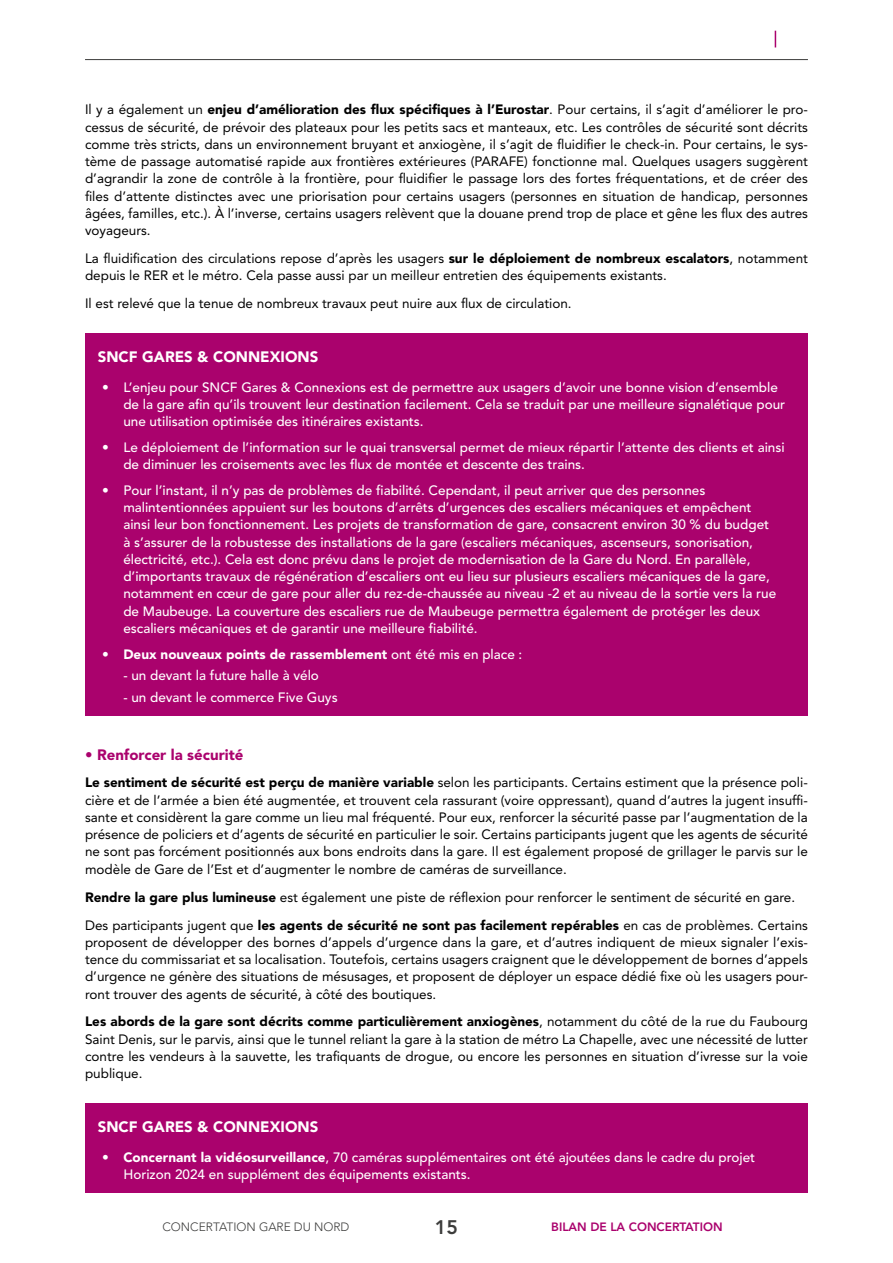
<style>
.page{position:relative;width:893px;height:1263px;background:#fff}
.page>*{position:absolute;margin:0;border:0;box-sizing:border-box;transform-origin:0 0}
.t1{font:800 19.5px "Avenir LT Std";color:#3c3c3b}
.RDMO_-_H1{font:900 15px "Avenir LT Std";color:#fff}
.Synthese_inter{font:900 15px "Avenir LT Std";color:#aa026d}
.Texte_courant{font:13.5px/17.2px "Avenir LT Std";color:#000;text-align:justify}
.RDMO_-_Puces{font:500 13.5px/17.2px "Avenir LT Std";color:#fff}
.t2{font:900 13.5px "Avenir LT Std";color:#fff}
.t3{font:300 12px "Avenir LT Std";color:#3c3c3b}
.t4{font:800 12px "Avenir LT Std";color:#aa026d}
.s1{font-weight:900}
.s2{font-weight:500}
</style>
<div class="page">
<svg style="left:775px;top:31px;width:1px;height:16px"></svg>
<div style="left:85px;top:333px;width:723px;height:43px;background:#aa026d"></div>
<div style="left:85px;top:371px;width:723px;height:69px;background:#aa026d"></div>
<div style="left:85px;top:431px;width:723px;height:52px;background:#aa026d"></div>
<div style="left:85px;top:474px;width:723px;height:173px;background:#aa026d"></div>
<div style="left:85px;top:638px;width:723px;height:35px;background:#aa026d"></div>
<div style="left:85px;top:659px;width:723px;height:35px;background:#aa026d"></div>
<div style="left:85px;top:681px;width:723px;height:35px;background:#aa026d"></div>
<div style="left:85px;top:1103px;width:723px;height:43px;background:#aa026d"></div>
<div style="left:85px;top:1141px;width:723px;height:52px;background:#aa026d"></div>
<hr style="left:85px;top:59px;width:723px;height:1px;background:#3c3c3b">
<p class="Texte_courant" style="left:85px;top:101px;width:724px">Il y a également un <span class="s1">enjeu d’amélioration des flux spécifiques à l’Eurostar</span>. Pour certains, il s’agit d’améliorer le pro&shy;cessus de sécurité, de prévoir des plateaux pour les petits sacs et manteaux, etc. Les contrôles de sécurité sont décrits comme très stricts, dans un environnement bruyant et anxiogène, il s’agit de fluidifier le check-in. Pour certains, le sys&shy;tème de passage automatisé rapide aux frontières extérieures (PARAFE) fonctionne mal. Quelques usagers suggèrent d’agrandir la zone de contrôle à la frontière, pour fluidifier le passage lors des fortes fréquentations, et de créer des files d’attente distinctes avec une priorisation pour certains usagers (personnes en situation de handicap, personnes âgées, familles, etc.). À l’inverse, certains usagers relèvent que la douane prend trop de place et gêne les flux des autres voyageurs.</p>
<p class="Texte_courant" style="left:85px;top:250px;width:724px">La fluidification des circulations repose d’après les usagers <span class="s1">sur le déploiement de nombreux escalators</span>, notamment depuis le RER et le métro. Cela passe aussi par un meilleur entretien des équipements existants.</p>
<p class="Texte_courant" style="left:85px;top:295px;width:486px">Il est relevé que la tenue de nombreux travaux peut nuire aux flux de circulation.</p>
<p class="RDMO_-_H1" style="left:98px;top:347px;width:222px">SNCF GARES &amp; CONNEXIONS</p>
<p class="RDMO_-_Puces" style="left:123px;top:379px;width:663px;text-indent:-21px">• L’enjeu pour SNCF Gares &amp; Connexions est de permettre aux usagers d’avoir une bonne vision d’ensemble de la gare afin qu’ils trouvent leur destination facilement. Cela se traduit par une meilleure signalétique pour une utilisation optimisée des itinéraires existants.</p>
<p class="RDMO_-_Puces" style="left:123px;top:439px;width:663px;text-indent:-21px">• Le déploiement de l’information sur le quai transversal permet de mieux répartir l’attente des clients et ainsi de diminuer les croisements avec les flux de montée et descente des trains.</p>
<p class="RDMO_-_Puces" style="left:123px;top:482px;width:654px;text-indent:-21px">• Pour l’instant, il n’y pas de problèmes de fiabilité. Cependant, il peut arriver que des personnes malintentionnées appuient sur les boutons d’arrêts d’urgences des escaliers mécaniques et empêchent ainsi leur bon fonctionnement. Les projets de transformation de gare, consacrent environ 30 % du budget à s’assurer de la robustesse des installations de la gare (escaliers mécaniques, ascenseurs, sonorisation, électricité, etc.). Cela est donc prévu dans le projet de modernisation de la Gare du Nord. En parallèle, d’importants travaux de régénération d’escaliers ont eu lieu sur plusieurs escaliers mécaniques de la gare, notamment en cœur de gare pour aller du rez-de-chaussée au niveau -2 et au niveau de la sortie vers la rue de Maubeuge. La couverture des escaliers rue de Maubeuge permettra également de protéger les deux escaliers mécaniques et de garantir une meilleure fiabilité.</p>
<p class="t2" style="left:102px;top:646px;width:422px">• Deux nouveaux points de rassemblement <span class="s2">ont été mis en place :</span></p>
<p class="RDMO_-_Puces" style="left:123px;top:667px;width:197px">- un devant la future halle à vélo</p>
<p class="RDMO_-_Puces" style="left:123px;top:689px;width:216px">- un devant le commerce Five Guys</p>
<p class="Synthese_inter" style="left:85px;top:745px;width:160px">• Renforcer la sécurité</p>
<p class="Texte_courant" style="left:85px;top:774px;width:724px"><span class="s1">Le sentiment de sécurité est perçu de manière variable</span> selon les participants. Certains estiment que la présence poli&shy;cière et de l’armée a bien été augmentée, et trouvent cela rassurant (voire oppressant), quand d’autres la jugent insuffi&shy;sante et considèrent la gare comme un lieu mal fréquenté. Pour eux, renforcer la sécurité passe par l’augmentation de la présence de policiers et d’agents de sécurité en particulier le soir. Certains participants jugent que les agents de sécurité ne sont pas forcément positionnés aux bons endroits dans la gare. Il est également proposé de grillager le parvis sur le modèle de Gare de l’Est et d’augmenter le nombre de caméras de surveillance.</p>
<p class="Texte_courant" style="left:85px;top:888px;width:709px"><span class="s1">Rendre la gare plus lumineuse</span> est également une piste de réflexion pour renforcer le sentiment de sécurité en gare.</p>
<p class="Texte_courant" style="left:85px;top:916px;width:724px">Des participants jugent que <span class="s1">les agents de sécurité ne sont pas facilement repérables</span> en cas de problèmes. Certains proposent de développer des bornes d’appels d’urgence dans la gare, et d’autres indiquent de mieux signaler l’exis&shy;tence du commissariat et sa localisation. Toutefois, certains usagers craignent que le développement de bornes d’appels d’urgence ne génère des situations de mésusages, et proposent de déployer un espace dédié fixe où les usagers pour&shy;ront trouver des agents de sécurité, à côté des boutiques.</p>
<p class="Texte_courant" style="left:85px;top:1013px;width:724px"><span class="s1">Les abords de la gare sont décrits comme particulièrement anxiogènes</span>, notamment du côté de la rue du Faubourg Saint Denis, sur le parvis, ainsi que le tunnel reliant la gare à la station de métro La Chapelle, avec une nécessité de lutter contre les vendeurs à la sauvette, les trafiquants de drogue, ou encore les personnes en situation d’ivresse sur la voie publique.</p>
<p class="RDMO_-_H1" style="left:98px;top:1117px;width:222px">SNCF GARES &amp; CONNEXIONS</p>
<p class="RDMO_-_Puces" style="left:123px;top:1148px;width:633px;text-indent:-21px"><span class="s1">• Concernant la vidéosurveillance</span>, 70 caméras supplémentaires ont été ajoutées dans le cadre du projet<br>Horizon 2024 en supplément des équipements existants.</p>
<p class="t3" style="left:163px;top:1220px;width:188px">CONCERTATION GARE DU NORD</p>
<p class="t1" style="left:435px;top:1216px;width:25px">15</p>
<p class="t4" style="left:551px;top:1220px;width:173px">BILAN DE LA CONCERTATION</p>
</div>
